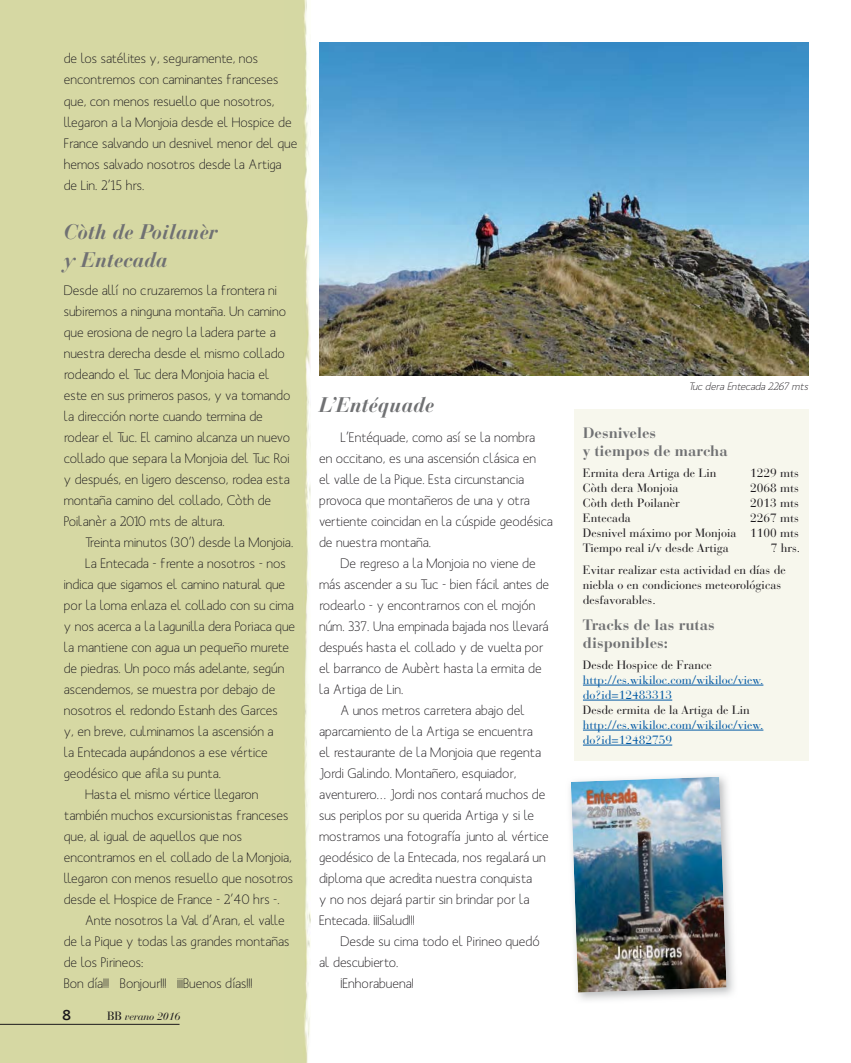
<style>
.page{position:relative;width:851px;height:1063px;background:#fff}
.page>*{position:absolute;margin:0;border:0;box-sizing:border-box;transform-origin:0 0}
.t1{font:italic 700 21px/28.5px "Bauer Bodoni Std";color:#707173}
.t2{font:700 15px/18px "Bauer Bodoni Std";color:#707173}
.t3{font:13.5px/21px "Mank Sans";color:#1a171b}
.t4{font:500 13.5px "Benton Sans";color:#1a171b}
.t5{font:12px/15px "Bauer Bodoni Std";color:#1a171b}
.t6{font:12px/15px "Bauer Bodoni Std";color:#0058a4}
.t7{font:italic 10.5px "Mank Sans";color:#1a171b}
.t8{font:italic 10.5px "Bauer Bodoni Std";letter-spacing:-.01em;color:#1a171b}
.s1{font-style:normal;font-size:12px}
</style>
<div class="page">
<div style="left:0;top:0;width:310px;height:1063px;background:#d6d8a3"></div>
<img style="left:304px;top:0;width:7px;height:1063px">
<hr style="left:0;top:1024px;width:179px;height:1px;background:#1a171b">
<img style="left:319px;top:42px;width:489px;height:334px">
<div style="left:574px;top:410px;width:234px;height:351px;background:#f7f7ed"></div>
<hr style="left:582px;top:685px;width:181px;height:1px;background:#0058a4">
<hr style="left:582px;top:700px;width:90px;height:1px;background:#0058a4">
<hr style="left:582px;top:730px;width:181px;height:1px;background:#0058a4">
<hr style="left:582px;top:745px;width:90px;height:1px;background:#0058a4">
<img style="left:577px;top:776px;width:157px;height:224px">
<img style="left:570px;top:777px;width:156px;height:216px">
<p class="t3" style="left:64px;top:48px;width:235px">de los satélites y, seguramente, nos encontremos con caminantes franceses que, con menos resuello que nosotros, llegaron a la Monjoia desde el Hospice de France salvando un desnivel menor del que hemos salvado nosotros desde la Artiga de Lin. 2’15 hrs.</p>
<h1 class="t1" style="left:64px;top:219px;width:156px">Còth de Poilanèr y Entecada</h1>
<p class="t3" style="left:64px;top:279px;width:228px">Desde allí no cruzaremos la frontera ni subiremos a ninguna montaña. Un camino que erosiona de negro la ladera parte a nuestra derecha desde el mismo collado rodeando el Tuc dera Monjoia hacia el este en sus primeros pasos, y va tomando la dirección norte cuando termina de rodear el Tuc. El camino alcanza un nuevo collado que separa la Monjoia del Tuc Roi y después, en ligero descenso, rodea esta montaña camino del collado, Còth de Poilanèr a 2010 mts de altura.</p>
<p class="t3" style="left:85px;top:531px;width:209px">Treinta minutos (30’) desde la Monjoia.</p>
<p class="t3" style="left:85px;top:552px;width:202px">La Entecada - frente a nosotros - nos</p>
<p class="t3" style="left:64px;top:573px;width:223px">indica que sigamos el camino natural que</p>
<p class="t3" style="left:64px;top:594px;width:231px">por la loma enlaza el collado con su cima</p>
<p class="t3" style="left:64px;top:615px;width:233px">y nos acerca a la lagunilla dera Poriaca que</p>
<p class="t3" style="left:64px;top:636px;width:227px">la mantiene con agua un pequeño murete</p>
<p class="t3" style="left:64px;top:657px;width:222px">de piedras. Un poco más adelante, según</p>
<p class="t3" style="left:64px;top:678px;width:213px">ascendemos, se muestra por debajo de</p>
<p class="t3" style="left:64px;top:699px;width:215px">nosotros el redondo Estanh des Garces</p>
<p class="t3" style="left:64px;top:720px;width:211px">y, en breve, culminamos la ascensión a</p>
<p class="t3" style="left:64px;top:741px;width:205px">la Entecada aupándonos a ese vértice</p>
<p class="t3" style="left:64px;top:762px;width:159px">geodésico que afila su punta.</p>
<p class="t3" style="left:85px;top:783px;width:175px">Hasta el mismo vértice llegaron</p>
<p class="t3" style="left:64px;top:804px;width:226px">también muchos excursionistas franceses</p>
<p class="t3" style="left:64px;top:825px;width:180px">que, al igual de aquellos que nos</p>
<p class="t3" style="left:64px;top:846px;width:230px">encontramos en el collado de la Monjoia,</p>
<p class="t3" style="left:64px;top:867px;width:231px">llegaron con menos resuello que nosotros</p>
<p class="t3" style="left:64px;top:888px;width:217px">desde el Hospice de France - 2’40 hrs -.</p>
<p class="t3" style="left:85px;top:909px;width:201px">Ante nosotros la Val d’Aran, el valle</p>
<p class="t3" style="left:64px;top:930px;width:227px">de la Pique y todas las grandes montañas</p>
<p class="t3" style="left:64px;top:951px;width:81px">de los Pirineos:</p>
<p class="t3" style="left:64px;top:972px;width:190px">Bon día!!! Bonjour!!! ¡¡¡Buenos días!!!</p>
<p class="t4" style="left:62px;top:1008px;width:10px">8</p>
<p class="t8" style="left:107px;top:1012px;width:75px"><span class="s1">BB</span> verano 2016</p>
<h1 class="t1" style="left:319px;top:393px;width:117px">L’Entéquade</h1>
<p class="t3" style="left:319px;top:426px;width:235px;text-indent:21px">L’Entéquade, como así se la nombra<br>en occitano, es una ascensión clásica en<br>el valle de la Pique. Esta circunstancia provoca que montañeros de una y otra vertiente coincidan en la cúspide geodésica de nuestra montaña.</p>
<p class="t3" style="left:340px;top:552px;width:197px">De regreso a la Monjoia no viene de</p>
<p class="t3" style="left:319px;top:573px;width:231px">más ascender a su Tuc - bien fácil antes de</p>
<p class="t3" style="left:319px;top:594px;width:218px">rodearlo - y encontrarnos con el mojón</p>
<p class="t3" style="left:319px;top:615px;width:231px">núm. 337. Una empinada bajada nos llevará</p>
<p class="t3" style="left:319px;top:636px;width:226px">después hasta el collado y de vuelta por</p>
<p class="t3" style="left:319px;top:657px;width:224px">el barranco de Aubèrt hasta la ermita de</p>
<p class="t3" style="left:319px;top:678px;width:86px">la Artiga de Lin.</p>
<p class="t3" style="left:340px;top:699px;width:186px">A unos metros carretera abajo del</p>
<p class="t3" style="left:319px;top:720px;width:215px">aparcamiento de la Artiga se encuentra</p>
<p class="t3" style="left:319px;top:741px;width:223px">el restaurante de la Monjoia que regenta</p>
<p class="t3" style="left:319px;top:762px;width:199px">Jordi Galindo. Montañero, esquiador,</p>
<p class="t3" style="left:319px;top:783px;width:228px">aventurero… Jordi nos contará muchos de</p>
<p class="t3" style="left:319px;top:804px;width:216px">sus periplos por su querida Artiga y si le</p>
<p class="t3" style="left:319px;top:825px;width:231px">mostramos una fotografía junto al vértice</p>
<p class="t3" style="left:319px;top:846px;width:228px">geodésico de la Entecada, nos regalará un</p>
<p class="t3" style="left:319px;top:867px;width:215px">diploma que acredita nuestra conquista</p>
<p class="t3" style="left:319px;top:888px;width:212px">y no nos dejará partir sin brindar por la</p>
<p class="t3" style="left:319px;top:909px;width:97px">Entecada. ¡¡¡Salud!!!</p>
<p class="t3" style="left:340px;top:930px;width:201px">Desde su cima todo el Pirineo quedó</p>
<p class="t3" style="left:319px;top:951px;width:81px">al descubierto.</p>
<p class="t3" style="left:340px;top:972px;width:75px">¡Enhorabuena!</p>
<p class="t7" style="left:689px;top:380px;width:121px">Tuc dera Entecada 2267 mts</p>
<p class="t2" style="left:582px;top:425px;width:146px">Desniveles<br>y tiempos de marcha</p>
<p class="t5" style="left:582px;top:466px;width:135px">Ermita dera Artiga de Lin</p>
<p class="t5" style="left:749px;top:466px;width:50px">1229 mts</p>
<p class="t5" style="left:582px;top:481px;width:97px">Còth dera Monjoia</p>
<p class="t5" style="left:749px;top:481px;width:50px">2068 mts</p>
<p class="t5" style="left:582px;top:496px;width:98px">Còth deth Poilanèr</p>
<p class="t5" style="left:749px;top:496px;width:50px">2013 mts</p>
<p class="t5" style="left:582px;top:511px;width:49px">Entecada</p>
<p class="t5" style="left:582px;top:511px;width:217px;text-align:justify;text-indent:167px">2267 mts Desnivel máximo por Monjoia 1100 mts Tiempo real i/v desde Artiga</p>
<p class="t5" style="left:582px;top:538px;width:219px;line-height:22.5px;text-indent:188px">7 hrs.<br>Evitar realizar esta actividad en días de</p>
<p class="t5" style="left:582px;top:579px;width:199px">niebla o en condiciones meteorológicas desfavorables.</p>
<p class="t2" style="left:582px;top:617px;width:133px">Tracks de las rutas disponibles:</p>
<p class="t5" style="left:582px;top:658px;width:130px">Desde Hospice de France</p>
<p class="t6" style="left:582px;top:673px;width:182px">http://es.wikiloc.com/wikiloc/view. do?id=12483313</p>
<p class="t5" style="left:582px;top:703px;width:168px">Desde ermita de la Artiga de Lin</p>
<p class="t6" style="left:582px;top:718px;width:182px">http://es.wikiloc.com/wikiloc/view. do?id=12482759</p>
</div>
